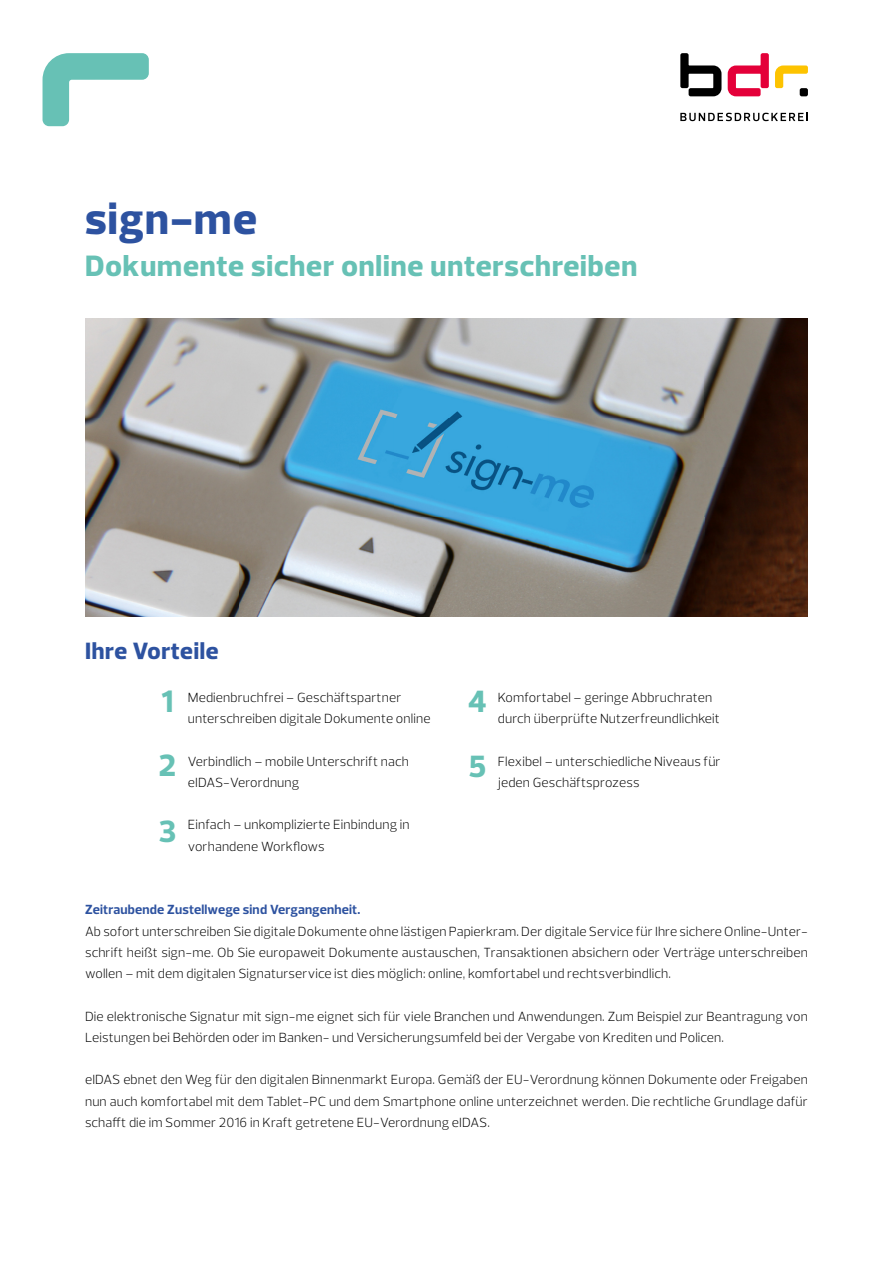
<style>
.page{position:relative;width:893px;height:1263px;background:#fff}
.page>*{position:absolute;margin:0;border:0;box-sizing:border-box;transform-origin:0 0}
.t1{font:800 45px "Prelo";color:#2d52a0}
.t2{font:800 31.35px "Prelo";color:#67c1b5}
.t3{font:800 30px "Prelo";color:#67c1b5}
.t4{font:800 24px "Prelo";color:#2d52a0}
.t5{font:300 13.5px/21.3px "Prelo";letter-spacing:.01em;color:#000}
.t6{font:700 13.5px "Prelo";letter-spacing:.015em;color:#2d52a0}
</style>
<div class="page">
<img style="left:85px;top:319px;width:723px;height:298px">
<svg style="left:43px;top:53px;width:106px;height:73px"></svg>
<svg style="left:680px;top:113px;width:128px;height:8px"></svg>
<svg style="left:680px;top:53px;width:41px;height:43px"></svg>
<svg style="left:775px;top:65px;width:33px;height:23px"></svg>
<svg style="left:728px;top:53px;width:41px;height:43px"></svg>
<div style="left:800px;top:88px;width:8px;height:8px;background:#000;border-radius:2px"></div>
<h1 class="t1" style="left:85px;top:191px;width:173px">sign-me</h1>
<h3 class="t3" style="left:85px;top:248px;width:554px">Dokumente sicher online unterschreiben</h3>
<h3 class="t4" style="left:85px;top:636px;width:135px">ihre Vorteile</h3>
<h2 class="t2" style="left:161px;top:682px;width:14px">1</h2>
<h2 class="t2" style="left:468px;top:682px;width:20px">4</h2>
<p class="t5" style="left:188px;top:686px;width:244px">Medienbruchfrei – Geschäftspartner unterschreiben digitale Dokumente online</p>
<p class="t5" style="left:188px;top:750px;width:222px">Verbindlich – mobile Unterschrift nach eIDAS-Verordnung</p>
<p class="t5" style="left:188px;top:814px;width:223px">Einfach – unkomplizierte Einbindung in vorhandene Workflows</p>
<h2 class="t2" style="left:159px;top:746px;width:19px">2</h2>
<h2 class="t2" style="left:469px;top:747px;width:19px">5</h2>
<h2 class="t2" style="left:158px;top:812px;width:19px">3</h2>
<p class="t5" style="left:498px;top:686px;width:224px">Komfortabel – geringe Abbruchraten durch überprüfte Nutzerfreundlichkeit</p>
<p class="t5" style="left:498px;top:750px;width:224px">Flexibel – unterschiedliche Niveaus für jeden Geschäftsprozess</p>
<p class="t6" style="left:85px;top:901px;width:277px">Zeitraubende Zustellwege sind Vergangenheit.</p>
<p class="t5" style="left:85px;top:920px;width:724px;text-align:justify">Ab sofort unterschreiben Sie digitale Dokumente ohne lästigen Papierkram. Der digitale Service für Ihre sichere Online-Unter&shy;schrift heißt sign-me. Ob Sie europaweit Dokumente austauschen, Transaktionen absichern oder Verträge unterschreiben wollen – mit dem digitalen Signaturservice ist dies möglich: online, komfortabel und rechtsverbindlich.</p>
<p class="t5" style="left:85px;top:1005px;width:724px">Die elektronische Signatur mit sign-me eignet sich für viele Branchen und Anwendungen. Zum Beispiel zur Beantragung von<br>Leistungen bei Behörden oder im Banken- und Versicherungsumfeld bei der Vergabe von Krediten und Policen.</p>
<p class="t5" style="left:85px;top:1069px;width:724px;text-align:justify">eIDAS ebnet den Weg für den digitalen Binnenmarkt Europa. Gemäß der EU-Verordnung können Dokumente oder Freigaben nun auch komfortabel mit dem Tablet-PC und dem Smartphone online unterzeichnet werden. Die rechtliche Grundlage dafür schafft die im Sommer 2016 in Kraft getretene EU-Verordnung eIDAS.</p>
</div>
